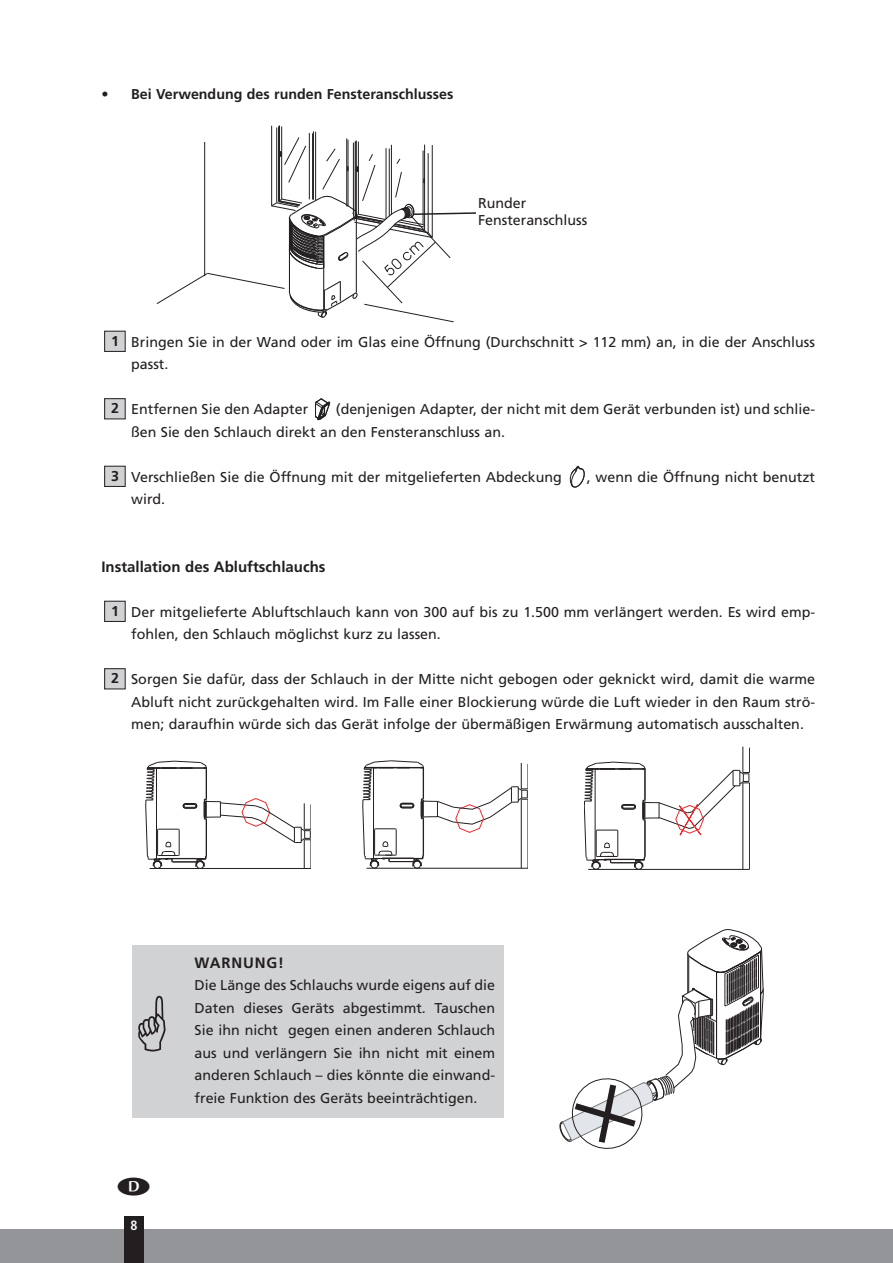
<style>
.page{position:relative;width:893px;height:1263px;background:#fff}
.page>*{position:absolute;margin:0;border:0;box-sizing:border-box;transform-origin:0 0}
.t1{font:700 15px "Frutiger";color:#231f20}
.t2{font:700 15px "Frutiger";letter-spacing:.055em;color:#231f20}
.t3{font:14.25px/22.5px "Frutiger";color:#231f20}
.t4{font:700 14.25px "Frutiger";color:#231f20}
.t5{font:700 condensed 13.5px "Frutiger";color:#fff}
</style>
<div class="page">
<div style="left:0;top:1229px;width:893px;height:34px;background:#939598"></div>
<div style="left:132px;top:945px;width:372px;height:172px;background:#d1d2d4"></div>
<svg style="left:560px;top:929px;width:203px;height:220px"></svg>
<svg style="left:584px;top:746px;width:166px;height:124px"></svg>
<hr style="left:367px;top:868px;width:160px;height:1px;background:#231f20">
<svg style="left:362px;top:760px;width:166px;height:108px"></svg>
<svg style="left:145px;top:761px;width:166px;height:108px"></svg>
<div style="left:105px;top:669px;width:20px;height:20px;background:#d1d2d4"></div>
<div style="left:104px;top:668px;width:22px;height:21px;border:1px solid #231f20"></div>
<div style="left:105px;top:601px;width:20px;height:20px;background:#d1d2d4"></div>
<div style="left:104px;top:601px;width:22px;height:21px;border:1px solid #231f20"></div>
<svg style="left:570px;top:466px;width:15px;height:21px"></svg>
<div style="left:105px;top:466px;width:20px;height:20px;background:#d1d2d4"></div>
<div style="left:104px;top:466px;width:22px;height:21px;border:1px solid #231f20"></div>
<svg style="left:315px;top:398px;width:15px;height:22px"></svg>
<div style="left:105px;top:399px;width:20px;height:20px;background:#d1d2d4"></div>
<div style="left:104px;top:398px;width:22px;height:21px;border:1px solid #231f20"></div>
<div style="left:105px;top:331px;width:20px;height:20px;background:#d1d2d4"></div>
<div style="left:104px;top:331px;width:22px;height:21px;border:1px solid #231f20"></div>
<svg style="left:157px;top:126px;width:319px;height:196px"></svg>
<div style="left:124px;top:1216px;width:20px;height:47px;background:#231f20"></div>
<p class="t4" style="left:101px;top:88px;width:354px">• Bei Verwendung des runden Fensteranschlusses</p>
<p class="t3" style="left:478px;top:195px;width:111px;line-height:17.1px">Runder<br>Fensteranschluss</p>
<p class="t4" style="left:111px;top:335px;width:9px">1</p>
<p class="t4" style="left:111px;top:403px;width:9px">2</p>
<p class="t4" style="left:111px;top:470px;width:9px">3</p>
<p class="t3" style="left:131px;top:331px;width:685px">Bringen Sie in der Wand oder im Glas eine Öffnung (Durchschnitt &gt; 112 mm) an, in die der Anschluss passt.</p>
<p class="t3" style="left:131px;top:399px;width:179px">Entfernen Sie den Adapter</p>
<p class="t3" style="left:131px;top:399px;width:685px;text-indent:205px">(denjenigen Adapter, der nicht mit dem Gerät verbunden ist) und schlie&shy;ßen Sie den Schlauch direkt an den Fensteranschluss an.</p>
<p class="t3" style="left:131px;top:466px;width:432px">Verschließen Sie die Öffnung mit der mitgelieferten Abdeckung</p>
<p class="t3" style="left:587px;top:466px;width:230px">, wenn die Öffnung nicht benutzt</p>
<p class="t3" style="left:131px;top:489px;width:36px">wird.</p>
<p class="t1" style="left:101px;top:560px;width:226px">Installation des Abluftschlauchs</p>
<p class="t3" style="left:131px;top:601px;width:685px">Der mitgelieferte Abluftschlauch kann von 300 auf bis zu 1.500 mm verlängert werden. Es wird emp&shy;fohlen, den Schlauch möglichst kurz zu lassen.</p>
<p class="t3" style="left:131px;top:669px;width:685px;text-align:justify">Sorgen Sie dafür, dass der Schlauch in der Mitte nicht gebogen oder geknickt wird, damit die warme Abluft nicht zurückgehalten wird. Im Falle einer Blockierung würde die Luft wieder in den Raum strö&shy;men; daraufhin würde sich das Gerät infolge der übermäßigen Erwärmung automatisch ausschalten.</p>
<p class="t4" style="left:111px;top:605px;width:9px">1</p>
<p class="t4" style="left:111px;top:673px;width:9px">2</p>
<p class="t5" style="left:131px;top:1219px;width:9px">8</p>
<p class="t2" style="left:195px;top:956px;width:91px">WARNUNG!</p>
<p class="t3" style="left:195px;top:975px;width:302px;text-align:justify">Die Länge des Schlauchs wurde eigens auf die Daten dieses Geräts abgestimmt. Tauschen Sie ihn nicht gegen einen anderen Schlauch aus und verlängern Sie ihn nicht mit einem anderen Schlauch – dies könnte die einwand&shy;freie Funktion des Geräts beeinträchtigen.</p>
</div>
